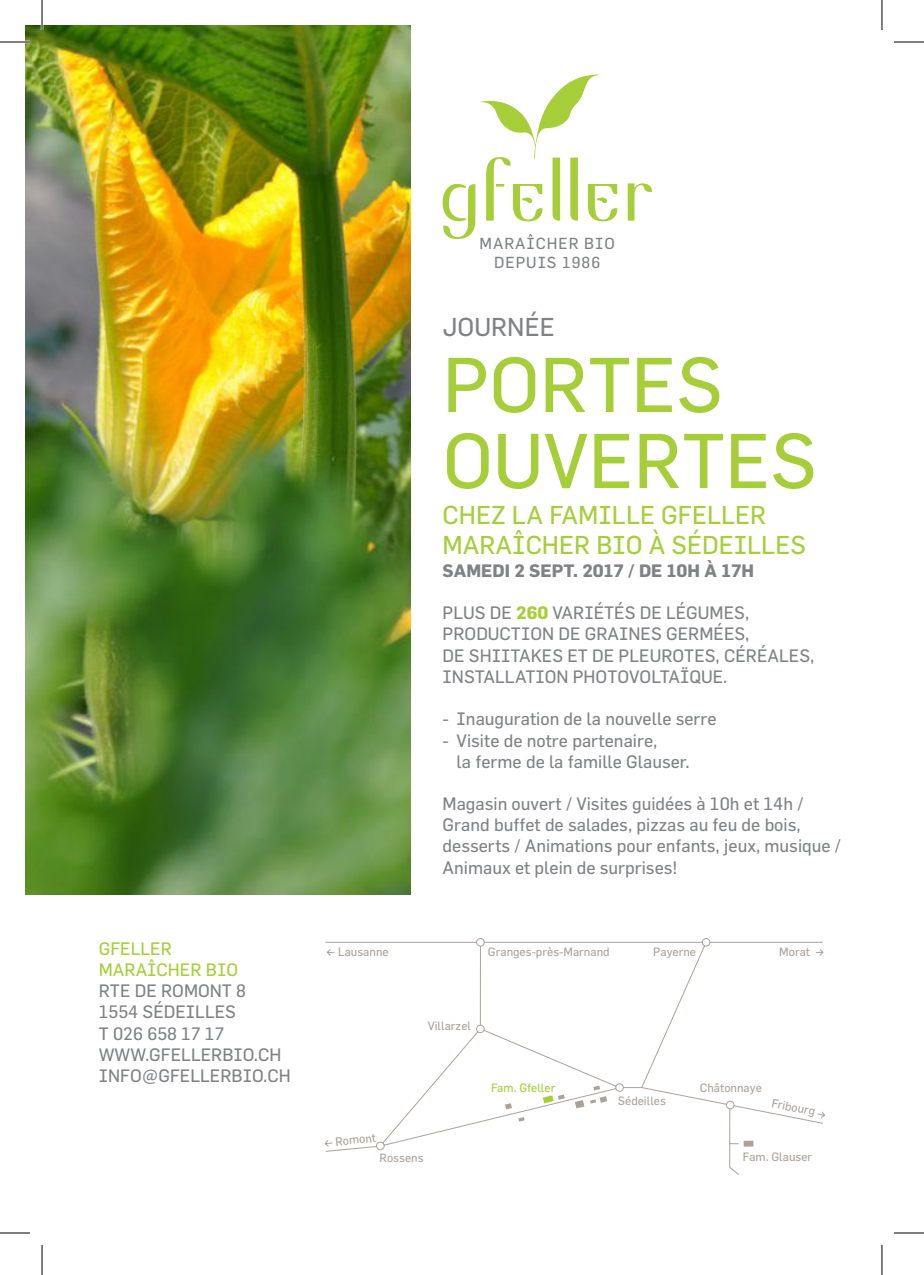
<style>
.page{position:relative;width:924px;height:1275px;background:#fff}
.page>*{position:absolute;margin:0;border:0;box-sizing:border-box;transform-origin:0 0}
.t1{font:76px/76px "Flama";color:#a6ce39}
.t2{font:25.4px/30.4px "Flama";color:#a6ce39}
.t3{font:25.4px "Flama";color:#808285}
.t4{font:17.6px/21.2px "Flama";color:#808285}
.t5{font:700 17.6px "Flama";color:#808285}
.t6{font:17.6px/21.2px "Flama";color:#a6ce39}
.t7{font:15.8px/18.8px "Flama";letter-spacing:.06em;color:#808285;text-align:center}
.t8{font:11.8px "Flama";color:#aba399}
.t9{font:11.8px "Flama";color:#a6ce39}
.s1{font-weight:700;color:#a6ce39}
</style>
<div class="page">
<img style="left:25px;top:25px;width:386px;height:870px">
<svg style="left:324px;top:938px;width:500px;height:214px"></svg>
<div style="left:743px;top:1140px;width:10px;height:6px;background:#aba399"></div>
<svg style="left:542px;top:1094px;width:22px;height:9px"></svg>
<svg style="left:504px;top:1103px;width:7px;height:6px"></svg>
<svg style="left:518px;top:1117px;width:6px;height:4px"></svg>
<svg style="left:574px;top:1096px;width:33px;height:12px"></svg>
<svg style="left:593px;top:1085px;width:6px;height:5px"></svg>
<svg style="left:728px;top:1108px;width:11px;height:66px"></svg>
<svg style="left:442px;top:183px;width:33px;height:56px"></svg>
<svg style="left:627px;top:183px;width:24px;height:38px"></svg>
<svg style="left:481px;top:75px;width:136px;height:146px"></svg>
<hr style="left:0;top:41px;width:30px;height:2px;background:#fff">
<hr style="left:41px;top:0;width:2px;height:30px;background:#fff">
<hr style="left:0;top:42px;width:30px;height:1px;background:#000">
<hr style="left:893px;top:42px;width:30px;height:1px;background:#000">
<hr style="left:0;top:1232px;width:30px;height:1px;background:#000">
<hr style="left:893px;top:1232px;width:30px;height:1px;background:#000">
<hr style="left:42px;top:0;width:1px;height:30px;background:#000">
<hr style="left:42px;top:1245px;width:1px;height:30px;background:#000">
<hr style="left:881px;top:0;width:1px;height:30px;background:#000">
<hr style="left:881px;top:1245px;width:1px;height:30px;background:#000">
<p class="t6" style="left:99px;top:937px;width:141px">GFELLER<br>MARAÎCHER BIO</p>
<p class="t4" style="left:99px;top:980px;width:193px">RTE DE ROMONT 8<br>1554 SÉDEILLES<br>T 026 658 17 17<br>WWW.GFELLERBIO.CH<br>INFO@GFELLERBIO.CH</p>
<p class="t7" style="left:479px;top:233px;width:137px">MARAÎCHER BIO<br>DEPUIS 1986</p>
<h2 class="t3" style="left:442px;top:311px;width:114px">JOURNÉE</h2>
<h1 class="t1" style="left:442px;top:345px;width:375px">PORTES<br>OUVERTES</h1>
<h2 class="t2" style="left:442px;top:499px;width:364px">CHEZ LA FAMILLE GFELLER<br>MARAÎCHER BIO À SÉDEILLES</h2>
<p class="t5" style="left:442px;top:559px;width:313px">SAMEDI 2 SEPT. 2017 / DE 10H À 17H</p>
<p class="t4" style="left:442px;top:601px;width:373px">PLUS DE <span class="s1">260</span> VARIÉTÉS DE LÉGUMES, PRODUCTION DE GRAINES GERMÉES,<br>DE SHIITAKES ET DE PLEUROTES, CÉRÉALES, INSTALLATION PHOTOVOLTAÏQUE.</p>
<p class="t4" style="left:442px;top:708px;width:275px">- Inauguration de la nouvelle serre</p>
<p class="t4" style="left:456px;top:729px;width:235px;text-indent:-14px">- Visite de notre partenaire,<br>la ferme de la famille Glauser.</p>
<p class="t4" style="left:442px;top:793px;width:399px">Magasin ouvert / Visites guidées à 10h et 14h / Grand buffet de salades, pizzas au feu de bois, desserts / Animations pour enfants, jeux, musique / Animaux et plein de surprises!</p>
<p class="t8" style="left:338px;top:944px;width:52px">Lausanne</p>
<p class="t8" style="left:487px;top:944px;width:123px">Granges-près-Marnand</p>
<p class="t8" style="left:653px;top:944px;width:44px">Payerne</p>
<p class="t8" style="left:779px;top:944px;width:32px">Morat</p>
<p class="t8" style="left:334px;top:1134px;width:42px;rotate:-6deg">Romont</p>
<p class="t8" style="left:427px;top:1018px;width:45px">Villarzel</p>
<p class="t9" style="left:491px;top:1080px;width:66px">Fam. Gfeller</p>
<p class="t8" style="left:617px;top:1093px;width:49px">Sédeilles</p>
<p class="t8" style="left:699px;top:1081px;width:64px">Châtonnaye</p>
<p class="t8" style="left:773px;top:1095px;width:46px;rotate:11deg">Fribourg</p>
<p class="t8" style="left:379px;top:1150px;width:45px">Rossens</p>
<p class="t8" style="left:742px;top:1149px;width:71px">Fam. Glauser</p>
</div>
